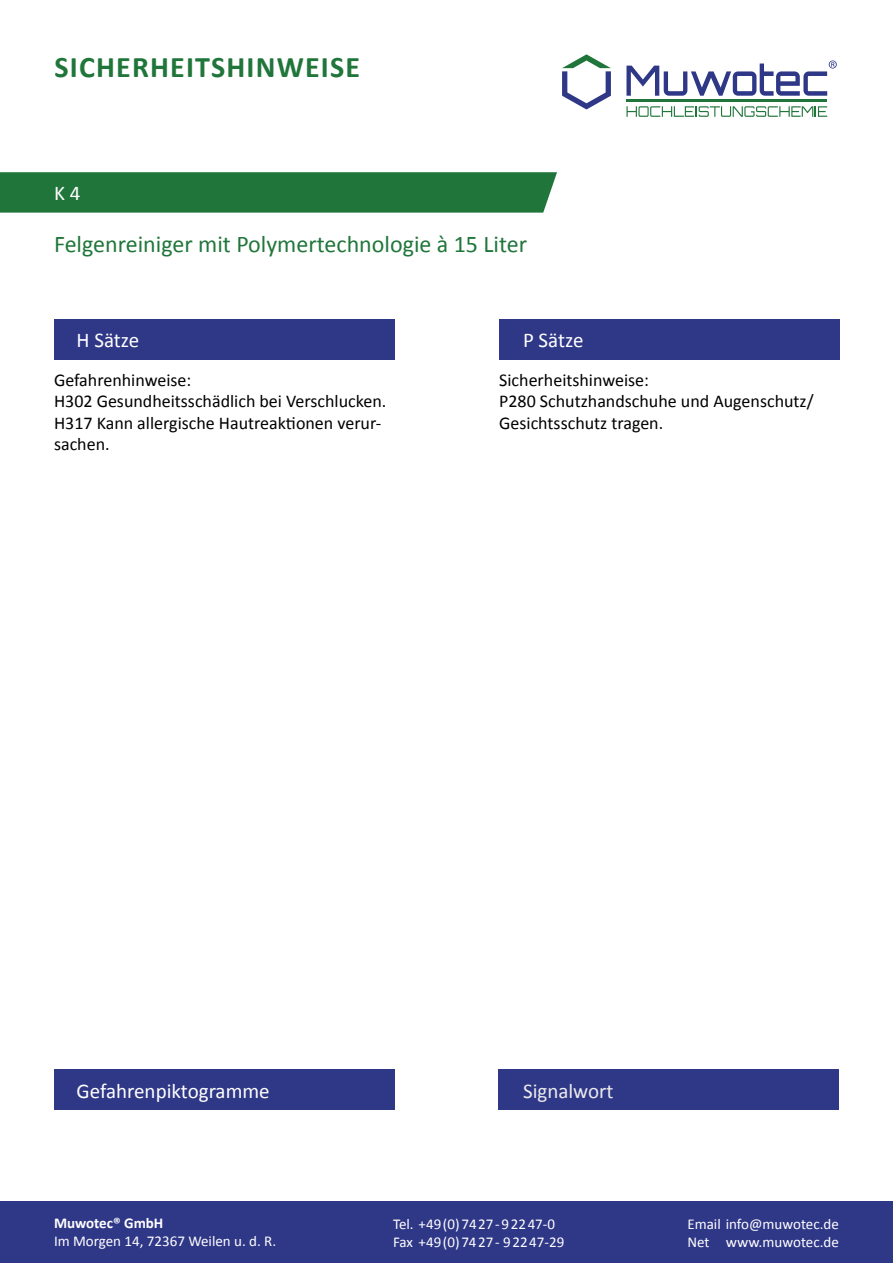
<style>
.page{position:relative;width:893px;height:1263px;background:#fff}
.page>*{position:absolute;margin:0;border:0;box-sizing:border-box;transform-origin:0 0}
.t1{font:700 30px "Calibri";letter-spacing:.04em;color:#20763a}
.t2{font:24px "Calibri";color:#20763a}
.t3{font:21px "Calibri";color:#fff}
.t4{font:21px "Calibri";color:#ececec}
.t5{font:18px/21.6px "Calibri";color:#000}
.t6{font:15px/18px "Calibri";color:#fff}
.t7{font:700 15px "Calibri";color:#fff}
</style>
<div class="page">
<div style="left:54px;top:319px;width:340px;height:40px;background:#2f3787"></div>
<div style="left:499px;top:319px;width:340px;height:40px;background:#2f3787"></div>
<div style="left:499px;top:1069px;width:340px;height:41px;background:#2f3787"></div>
<div style="left:0;top:172px;width:557px;height:41px;background:#20763a"></div>
<div style="left:54px;top:1069px;width:340px;height:41px;background:#2f3787"></div>
<svg style="left:562px;top:54px;width:49px;height:55px"></svg>
<hr style="left:626px;top:100px;width:201px;height:2px;background:#20763a">
<svg style="left:626px;top:106px;width:201px;height:11px"></svg>
<svg style="left:626px;top:60px;width:211px;height:36px"></svg>
<div style="left:0;top:1201px;width:893px;height:62px;background:#2f3787"></div>
<h1 class="t1" style="left:55px;top:48px;width:307px">SICHERHEITSHINWEISE</h1>
<p class="t3" style="left:54px;top:180px;width:28px">K 4</p>
<h2 class="t2" style="left:54px;top:229px;width:475px">Felgenreiniger mit Polymertechnologie à 15 Liter</h2>
<p class="t3" style="left:77px;top:327px;width:64px">H Sätze</p>
<p class="t3" style="left:523px;top:327px;width:62px">P Sätze</p>
<p class="t5" style="left:54px;top:368px;width:334px">Gefahrenhinweise:<br>H302 Gesundheitsschädlich bei Verschlucken.<br>H317 Kann allergische Hautreaktionen verur&shy;sachen.</p>
<p class="t5" style="left:499px;top:368px;width:316px">Sicherheitshinweise:<br>P280 Schutzhandschuhe und Augenschutz/<br>Gesichtsschutz tragen.</p>
<p class="t3" style="left:77px;top:1077px;width:195px">Gefahrenpiktogramme</p>
<p class="t7" style="left:54px;top:1213px;width:111px">Muwotec® GmbH</p>
<p class="t6" style="left:54px;top:1231px;width:224px">Im Morgen 14, 72367 Weilen u. d. R.</p>
<p class="t4" style="left:523px;top:1077px;width:92px">Signalwort</p>
<p class="t6" style="left:393px;top:1214px;width:173px">Tel. +49(0)7427-92247-0<br>Fax +49(0)7427- 92247-29</p>
<p class="t6" style="left:687px;top:1214px;width:153px">Email info@muwotec.de<br>Net www.muwotec.de</p>
</div>
